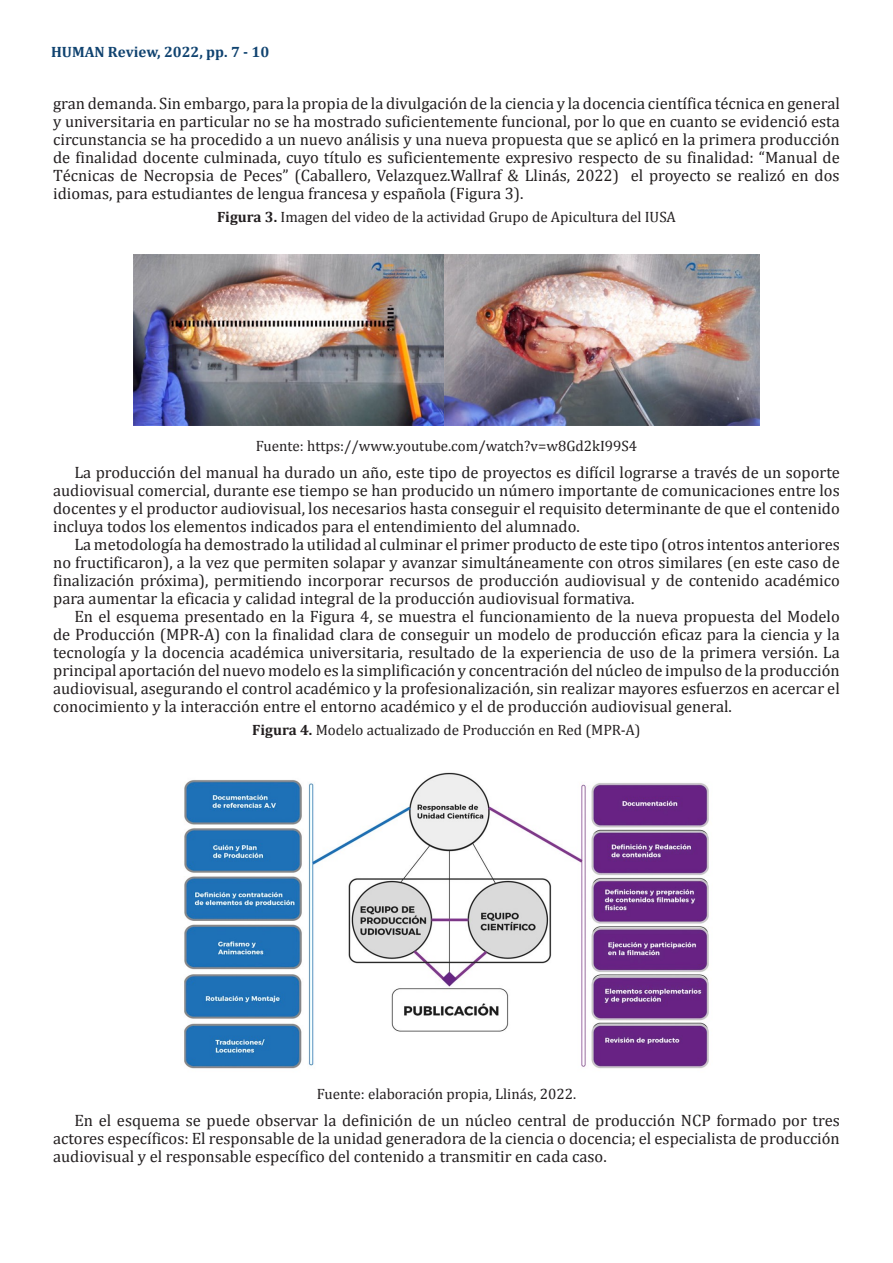
<style>
.page{position:relative;width:893px;height:1263px;background:#fff}
.page>*{position:absolute;margin:0;border:0;box-sizing:border-box;transform-origin:0 0}
.Parrafos-siguientes{font:16.5px/18px "Cambria";color:#231f20;text-align:justify}
.Fuente-Tablas{font:16.5px/18px "Cambria";color:#231f20;text-align:justify}
.Fuente-Tablas-2{font:15px "Cambria";color:#231f20}
.Fuente-Tablas-3{font:700 15px "Cambria";color:#104370}
.s1{font-weight:700}
</style>
<div class="page">
<img style="left:134px;top:254px;width:625px;height:172px">
<img style="left:184px;top:772px;width:525px;height:297px">
<p class="Fuente-Tablas-3" style="left:51px;top:41px;width:220px">HUMAN Review, 2022, pp. 7 - 10</p>
<p class="Fuente-Tablas" style="left:53px;top:94px;width:788px">gran demanda. Sin embargo, para la propia de la divulgación de la ciencia y la docencia científica técnica en general y universitaria en particular no se ha mostrado suficientemente funcional, por lo que en cuanto se evidenció esta circunstancia se ha procedido a un nuevo análisis y una nueva propuesta que se aplicó en la primera producción de finalidad docente culminada, cuyo título es suficientemente expresivo respecto de su finalidad: “Manual de Técnicas de Necropsia de Peces” (Caballero, Velazquez.Wallraf &amp; Llinás, 2022) el proyecto se realizó en dos idiomas, para estudiantes de lengua francesa y española (Figura 3).</p>
<p class="Fuente-Tablas-2" style="left:217px;top:208px;width:460px"><span class="s1">Figura 3.</span> Imagen del video de la actividad Grupo de Apicultura del IUSA</p>
<p class="Fuente-Tablas-2" style="left:256px;top:437px;width:383px">Fuente: https://www.youtube.com/watch?v=w8Gd2kI99S4</p>
<p class="Parrafos-siguientes" style="left:53px;top:463px;width:788px;text-indent:21px">La producción del manual ha durado un año, este tipo de proyectos es difícil lograrse a través de un soporte audiovisual comercial, durante ese tiempo se han producido un número importante de comunicaciones entre los docentes y el productor audiovisual, los necesarios hasta conseguir el requisito determinante de que el contenido incluya todos los elementos indicados para el entendimiento del alumnado.</p>
<p class="Parrafos-siguientes" style="left:53px;top:535px;width:788px;text-indent:21px">La metodología ha demostrado la utilidad al culminar el primer producto de este tipo (otros intentos anteriores no fructificaron), a la vez que permiten solapar y avanzar simultáneamente con otros similares (en este caso de finalización próxima), permitiendo incorporar recursos de producción audiovisual y de contenido académico para aumentar la eficacia y calidad integral de la producción audiovisual formativa.</p>
<p class="Parrafos-siguientes" style="left:53px;top:607px;width:788px;text-indent:21px">En el esquema presentado en la Figura 4, se muestra el funcionamiento de la nueva propuesta del Modelo de Producción (MPR-A) con la finalidad clara de conseguir un modelo de producción eficaz para la ciencia y la tecnología y la docencia académica universitaria, resultado de la experiencia de uso de la primera versión. La principal aportación del nuevo modelo es la simplificación y concentración del núcleo de impulso de la producción audiovisual, asegurando el control académico y la profesionalización, sin realizar mayores esfuerzos en acercar el conocimiento y la interacción entre el entorno académico y el de producción audiovisual general.</p>
<p class="Fuente-Tablas-2" style="left:252px;top:721px;width:390px"><span class="s1">Figura 4.</span> Modelo actualizado de Producción en Red (MPR-A)</p>
<p class="Fuente-Tablas-2" style="left:317px;top:1085px;width:261px">Fuente: elaboración propia, Llinás, 2022.</p>
<p class="Parrafos-siguientes" style="left:53px;top:1111px;width:788px;text-indent:21px">En el esquema se puede observar la definición de un núcleo central de producción NCP formado por tres actores específicos: El responsable de la unidad generadora de la ciencia o docencia; el especialista de producción audiovisual y el responsable específico del contenido a transmitir en cada caso.</p>
</div>
